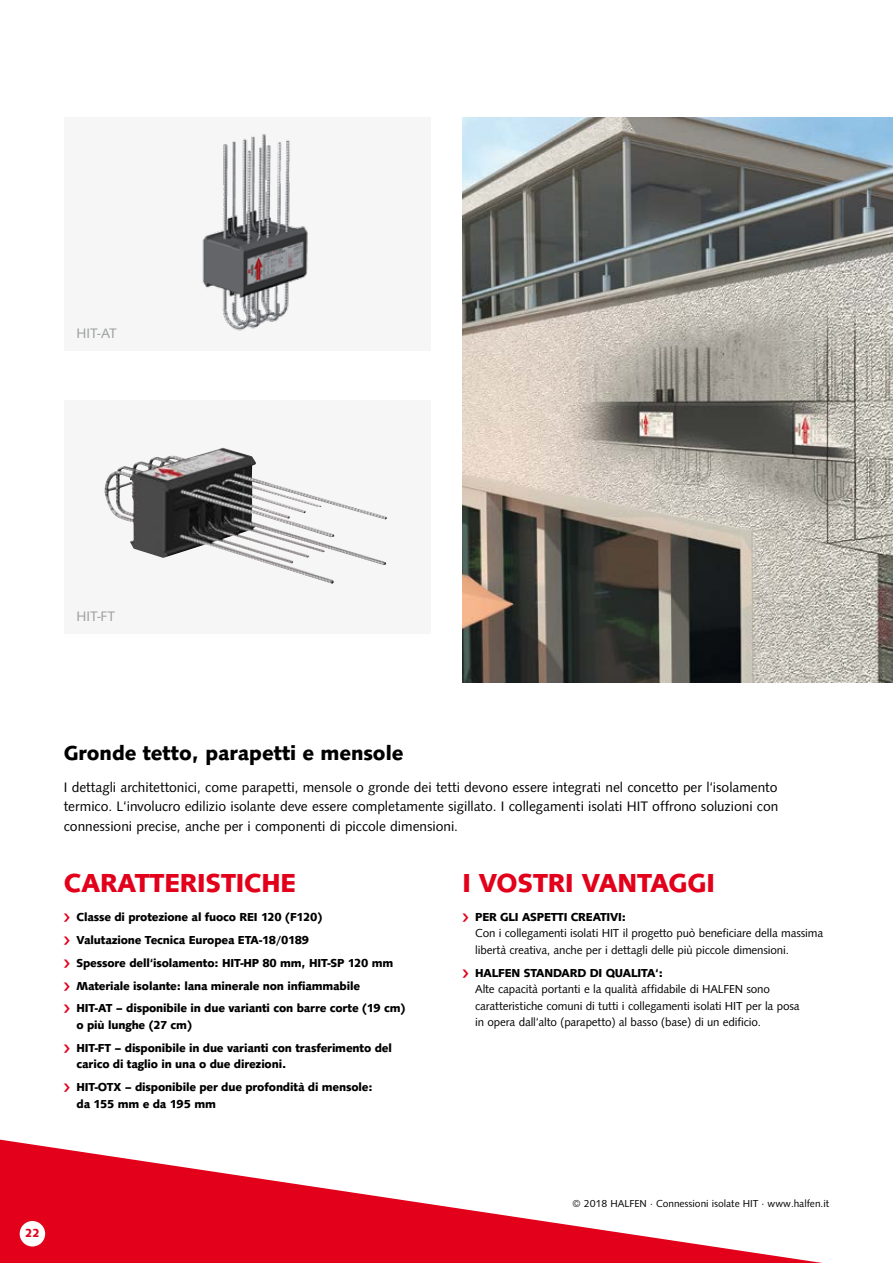
<style>
.page{position:relative;width:893px;height:1263px;background:#fff}
.page>*{position:absolute;margin:0;border:0;box-sizing:border-box;transform-origin:0 0}
.t1{font:700 27px "Syntax TOT";color:#e2001a}
.t2{font:700 21px "Syntax TOT";color:#000}
.t3{font:14.25px/19.5px "Syntax TOT";color:#000;text-align:justify}
.t4{font:14.25px "Syntax TOT";color:#9c9e9f}
.t5{font:700 12px/23px "Syntax TOT";letter-spacing:-.01em;color:#000}
.t6{font:12px/16.5px "Syntax TOT";letter-spacing:-.01em;color:#000}
.t7{font:700 12px "Syntax TOT";color:#e2001a}
.t8{font:10.5px "Syntax TOT";color:#000}
</style>
<div class="page">
<div style="left:64px;top:400px;width:367px;height:234px;background:#f6f6f6"></div>
<img style="left:104px;top:448px;width:283px;height:136px">
<svg style="left:0;top:1139px;width:822px;height:124px"></svg>
<img style="left:462px;top:117px;width:431px;height:566px">
<div style="left:64px;top:117px;width:367px;height:234px;background:#f6f6f6"></div>
<img style="left:202px;top:134px;width:106px;height:197px">
<div style="left:20px;top:1221px;width:25px;height:25px;background:#fff;border-radius:50%"></div>
<p class="t4" style="left:77px;top:325px;width:42px">HIT-AT</p>
<p class="t4" style="left:77px;top:608px;width:40px">HIT-FT</p>
<h2 class="t2" style="left:64px;top:740px;width:341px">Gronde tetto, parapetti e mensole</h2>
<p class="t3" style="left:64px;top:777px;width:716px">I dettagli architettonici, come parapetti, mensole o gronde dei tetti devono essere integrati nel concetto per l‘isolamento termico. L‘involucro edilizio isolante deve essere completamente sigillato. I collegamenti isolati HIT offrono soluzioni con connessioni precise, anche per i componenti di piccole dimensioni.</p>
<h1 class="t1" style="left:64px;top:866px;width:234px">CARATTERISTICHE</h1>
<p class="t5" style="left:77px;top:905px;width:330px">Classe di protezione al fuoco REI 120 (F120)<br>Valutazione Tecnica Europea ETA-18/0189<br>Spessore dell‘isolamento: HIT-HP 80 mm, HIT-SP 120 mm Materiale isolante: lana minerale non infiammabile<br>HIT-AT – disponibile in due varianti con barre corte (19 cm)</p>
<p class="t5" style="left:77px;top:1013px;width:317px">o più lunghe (27 cm)<br>HIT-FT – disponibile in due varianti con trasferimento del</p>
<p class="t5" style="left:77px;top:1053px;width:298px">carico di taglio in una o due direzioni.<br>HIT-OTX – disponibile per due profondità di mensole:</p>
<p class="t5" style="left:77px;top:1092px;width:141px">da 155 mm e da 195 mm</p>
<h1 class="t1" style="left:462px;top:866px;width:254px">I VOSTRI VANTAGGI</h1>
<p class="t5" style="left:475px;top:905px;width:152px">PER GLI ASPETTI CREATIVI:</p>
<p class="t6" style="left:475px;top:925px;width:350px">Con i collegamenti isolati HIT il progetto può beneficiare della massima libertà creativa, anche per i dettagli delle più piccole dimensioni.</p>
<p class="t5" style="left:475px;top:961px;width:189px">HALFEN STANDARD DI QUALITA‘:</p>
<p class="t6" style="left:475px;top:981px;width:326px">Alte capacità portanti e la qualità affidabile di HALFEN sono caratteristiche comuni di tutti i collegamenti isolati HIT per la posa in opera dall‘alto (parapetto) al basso (base) di un edificio.</p>
<p class="t7" style="left:25px;top:1226px;width:16px">22</p>
<p class="t8" style="left:572px;top:1198px;width:258px">© 2018 HALFEN · Connessioni isolate HIT · www.halfen.it</p>
</div>
